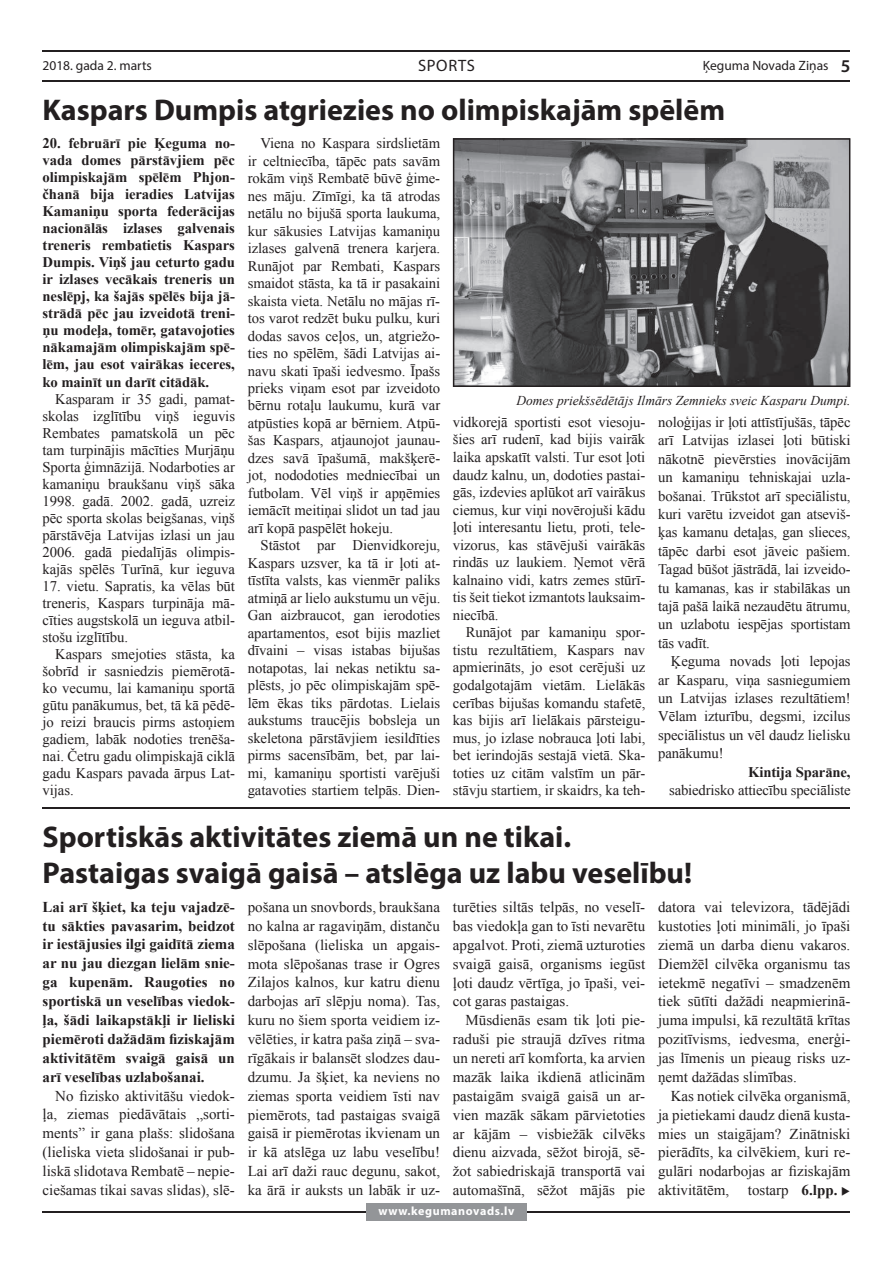
<style>
.page{position:relative;width:893px;height:1263px;background:#fff}
.page>*{position:absolute;margin:0;border:0;box-sizing:border-box;transform-origin:0 0}
.t1{font:700 30px/36px "Myriad Pro";color:#231f20}
.t2{font:16.5px "Myriad Pro";letter-spacing:.04em;color:#231f20}
.t3{font:15px/18.9px "Times New Roman";color:#231f20;text-align:justify}
.t4{font:700 15px/18.9px "Times New Roman";color:#231f20;text-align:justify}
.t5{font:14.7px/17.5px "Times New Roman";letter-spacing:-.005em;color:#231f20;text-align:justify}
.t6{font:700 14.7px/17px "Times New Roman";letter-spacing:-.005em;color:#231f20;text-align:justify}
.t7{font:italic 13.5px "Times New Roman";color:#231f20}
.t8{font:13.5px "Myriad Pro";color:#231f20}
.t9{font:700 12px "Myriad Pro";letter-spacing:.05em;color:#fff}
.s1{font-weight:600;font-size:18px}
.s2{font-weight:700}
</style>
<div class="page">
<hr style="left:43px;top:50px;width:807px;height:2px;background:#231f20">
<hr style="left:43px;top:80px;width:807px;height:2px;background:#231f20">
<hr style="left:43px;top:1211px;width:807px;height:2px;background:#231f20">
<div style="left:366px;top:1203px;width:161px;height:17px;background:#939598"></div>
<hr style="left:43px;top:807px;width:807px;height:1px;background:#231f20">
<svg style="left:453px;top:138px;width:397px;height:249px;background:#707072"></svg>
<p class="t8" style="left:43px;top:60px;width:111px">2018. gada 2. marts</p>
<p class="t8" style="left:703px;top:60px;width:149px">Ķeguma Novada Ziņas <span class="s1">5</span></p>
<p class="t2" style="left:418px;top:59px;width:58px">SPORTS</p>
<h1 class="t1" style="left:43px;top:95px;width:684px">Kaspars Dumpis atgriezies no olimpiskajām spēlēm</h1>
<p class="t6" style="left:43px;top:134px;width:194px">20. februārī pie Ķeguma no&shy;vada domes pārstāvjiem pēc olimpiskajām spēlēm Phjon&shy;čhanā bija ieradies Latvijas Kamaniņu sporta federācijas nacionālās izlases galvenais treneris rembatietis Kaspars Dumpis. Viņš jau ceturto gadu ir izlases vecākais treneris un neslēpj, ka šajās spēlēs bija jā&shy;strādā pēc jau izveidotā treni&shy;ņu modeļa, tomēr, gatavojoties nākamajām olimpiskajām spē&shy;lēm, jau esot vairākas ieceres, ko mainīt un darīt citādāk.</p>
<p class="t5" style="left:43px;top:390px;width:194px;line-height:17px;text-indent:13px">Kasparam ir 35 gadi, pamat&shy;skolas izglītību viņš ieguvis Rembates pamatskolā un pēc tam turpinājis mācīties Murjāņu Sporta ģimnāzijā. Nodarboties ar kamaniņu braukšanu viņš sāka 1998. gadā. 2002. gadā, uzreiz pēc sporta skolas beigšanas, viņš pārstāvēja Latvijas izlasi un jau 2006. gadā piedalījās olimpis&shy;kajās spēlēs Turīnā, kur ieguva</p>
<p class="t5" style="left:43px;top:577px;width:194px;line-height:17px">17. vietu. Sapratis, ka vēlas būt treneris, Kaspars turpināja mā&shy;cīties augstskolā un ieguva atbil&shy;stošu izglītību.</p>
<p class="t5" style="left:43px;top:645px;width:194px;line-height:17px;text-indent:13px">Kaspars smejoties stāsta, ka šobrīd ir sasniedzis piemērotā&shy;ko vecumu, lai kamaniņu sportā gūtu panākumus, bet, tā kā pēdē&shy;jo reizi braucis pirms astoņiem gadiem, labāk nodoties trenēša&shy;nai. Četru gadu olimpiskajā ciklā gadu Kaspars pavada ārpus Lat&shy;vijas.</p>
<p class="t5" style="left:248px;top:134px;width:194px;text-indent:13px">Viena no Kaspara sirdslietām ir celtniecība, tāpēc pats savām rokām viņš Rembatē būvē ģime&shy;nes māju. Zīmīgi, ka tā atrodas netālu no bijušā sporta laukuma, kur sākusies Latvijas kamaniņu izlases galvenā trenera karjera.<br>Runājot par Rembati, Kaspars smaidot stāsta, ka tā ir pasakaini skaista vieta. Netālu no mājas rī&shy;tos varot redzēt buku pulku, kuri dodas savos ceļos, un, atgriežo&shy;ties no spēlēm, šādi Latvijas ai&shy;navu skati īpaši iedvesmo. Īpašs prieks viņam esot par izveidoto bērnu rotaļu laukumu, kurā var atpūsties kopā ar bērniem. Atpū&shy;šas Kaspars, atjaunojot jaunau&shy;dzes savā īpašumā, makšķerē&shy;jot, nododoties medniecībai un futbolam. Vēl viņš ir apņēmies iemācīt meitiņai slidot un tad jau arī kopā paspēlēt hokeju.</p>
<p class="t5" style="left:248px;top:536px;width:194px;text-indent:13px">Stāstot par Dienvidkoreju, Kaspars uzsver, ka tā ir ļoti at&shy;tīstīta valsts, kas vienmēr paliks atmiņā ar lielo aukstumu un vēju.<br>Gan aizbraucot, gan ierodoties apartamentos, esot bijis mazliet dīvaini – visas istabas bijušas notapotas, lai nekas netiktu sa&shy;plēsts, jo pēc olimpiskajām spē&shy;lēm ēkas tiks pārdotas. Lielais aukstums traucējis bobsleja un skeletona pārstāvjiem iesildīties pirms sacensībām, bet, par lai&shy;mi, kamaniņu sportisti varējuši gatavoties startiem telpās. Dien-</p>
<p class="t7" style="left:516px;top:391px;width:336px">Domes priekšsēdētājs Ilmārs Zemnieks sveic Kasparu Dumpi.</p>
<p class="t5" style="left:453px;top:413px;width:194px">vidkorejā sportisti esot viesoju&shy;šies arī rudenī, kad bijis vairāk laika apskatīt valsti. Tur esot ļoti daudz kalnu, un, dodoties pastai&shy;gās, izdevies aplūkot arī vairākus ciemus, kur viņi novērojuši kādu ļoti interesantu lietu, proti, tele&shy;vizorus, kas stāvējuši vairākās rindās uz laukiem. Ņemot vērā kalnaino vidi, katrs zemes stūrī&shy;tis šeit tiekot izmantots lauksaim&shy;niecībā.</p>
<p class="t5" style="left:453px;top:623px;width:194px;text-indent:13px">Runājot par kamaniņu spor&shy;tistu rezultātiem, Kaspars nav apmierināts, jo esot cerējuši uz godalgotajām vietām. Lielākās cerības bijušas komandu stafetē, kas bijis arī lielākais pārsteigu&shy;mus, jo izlase nobrauca ļoti labi, bet ierindojās sestajā vietā. Ska&shy;toties uz citām valstīm un pār&shy;stāvju startiem, ir skaidrs, ka teh-</p>
<p class="t5" style="left:658px;top:413px;width:194px;line-height:18.5px">noloģijas ir ļoti attīstījušās, tāpēc arī Latvijas izlasei ļoti būtiski nākotnē pievērsties inovācijām un kamaniņu tehniskajai uzla&shy;bošanai. Trūkstot arī speciālistu, kuri varētu izveidot gan atseviš&shy;ķas kamanu detaļas, gan slieces, tāpēc darbi esot jāveic pašiem.<br>Tagad būšot jāstrādā, lai izveido&shy;tu kamanas, kas ir stabilākas un tajā pašā laikā nezaudētu ātrumu, un uzlabotu iespējas sportistam tās vadīt.</p>
<p class="t5" style="left:658px;top:652px;width:194px;line-height:18.5px;text-indent:13px">Ķeguma novads ļoti lepojas ar Kasparu, viņa sasniegumiem un Latvijas izlases rezultātiem!<br>Vēlam izturību, degsmi, izcilus speciālistus un vēl daudz lielisku panākumu!</p>
<p class="t6" style="left:748px;top:763px;width:104px">Kintija Sparāne,</p>
<p class="t5" style="left:669px;top:781px;width:183px">sabiedrisko attiecību speciāliste</p>
<h1 class="t1" style="left:43px;top:821px;width:651px">Sportiskās aktivitātes ziemā un ne tikai.<br>Pastaigas svaigā gaisā – atslēga uz labu veselību!</h1>
<p class="t4" style="left:43px;top:897px;width:194px">Lai arī šķiet, ka teju vajadzē&shy;tu sākties pavasarim, beidzot ir iestājusies ilgi gaidītā ziema ar nu jau diezgan lielām snie&shy;ga kupenām. Raugoties no sportiskā un veselības viedok&shy;ļa, šādi laikapstākļi ir lieliski piemēroti dažādām fiziskajām aktivitātēm svaigā gaisā un arī veselības uzlabošanai.</p>
<p class="t3" style="left:43px;top:1086px;width:194px;text-indent:13px">No fizisko aktivitāšu viedok&shy;ļa, ziemas piedāvātais „sorti&shy;ments” ir gana plašs: slidošana (lieliska vieta slidošanai ir pub&shy;liskā slidotava Rembatē – nepie&shy;ciešamas tikai savas slidas), slē-</p>
<p class="t3" style="left:248px;top:897px;width:194px">pošana un snovbords, braukšana no kalna ar ragaviņām, distanču slēpošana (lieliska un apgais&shy;mota slēpošanas trase ir Ogres Zilajos kalnos, kur katru dienu darbojas arī slēpju noma). Tas, kuru no šiem sporta veidiem iz&shy;vēlēties, ir katra paša ziņā – sva&shy;rīgākais ir balansēt slodzes dau&shy;dzumu. Ja šķiet, ka neviens no ziemas sporta veidiem īsti nav piemērots, tad pastaigas svaigā gaisā ir piemērotas ikvienam un ir kā atslēga uz labu veselību!<br>Lai arī daži rauc degunu, sakot, ka ārā ir auksts un labāk ir uz-</p>
<p class="t3" style="left:453px;top:897px;width:194px">turēties siltās telpās, no veselī&shy;bas viedokļa gan to īsti nevarētu apgalvot. Proti, ziemā uzturoties svaigā gaisā, organisms iegūst ļoti daudz vērtīga, jo īpaši, vei&shy;cot garas pastaigas.</p>
<p class="t3" style="left:658px;top:897px;width:194px">datora vai televizora, tādējādi kustoties ļoti minimāli, jo īpaši ziemā un darba dienu vakaros.<br>Diemžēl cilvēka organismu tas ietekmē negatīvi – smadzenēm tiek sūtīti dažādi neapmierinā&shy;juma impulsi, kā rezultātā krītas pozitīvisms, iedvesma, enerģi&shy;jas līmenis un pieaug risks uz&shy;ņemt dažādas slimības.</p>
<p class="t3" style="left:658px;top:1086px;width:194px;text-indent:13px">Kas notiek cilvēka organismā, ja pietiekami daudz dienā kusta&shy;mies un staigājam? Zinātniski pierādīts, ka cilvēkiem, kuri re&shy;gulāri nodarbojas ar fiziskajām aktivitātēm, tostarp <span class="s2">6.lpp.</span></p>
<p class="t3" style="left:453px;top:1010px;width:194px;text-indent:13px">Mūsdienās esam tik ļoti pie&shy;raduši pie straujā dzīves ritma un nereti arī komforta, ka arvien mazāk laika ikdienā atlicinām pastaigām svaigā gaisā un ar&shy;vien mazāk sākam pārvietoties ar kājām – visbiežāk cilvēks dienu aizvada, sēžot birojā, sē&shy;žot sabiedriskajā transportā vai automašīnā, sēžot mājās pie</p>
<p class="t9" style="left:378px;top:1206px;width:137px">www.kegumanovads.lv</p>
</div>
